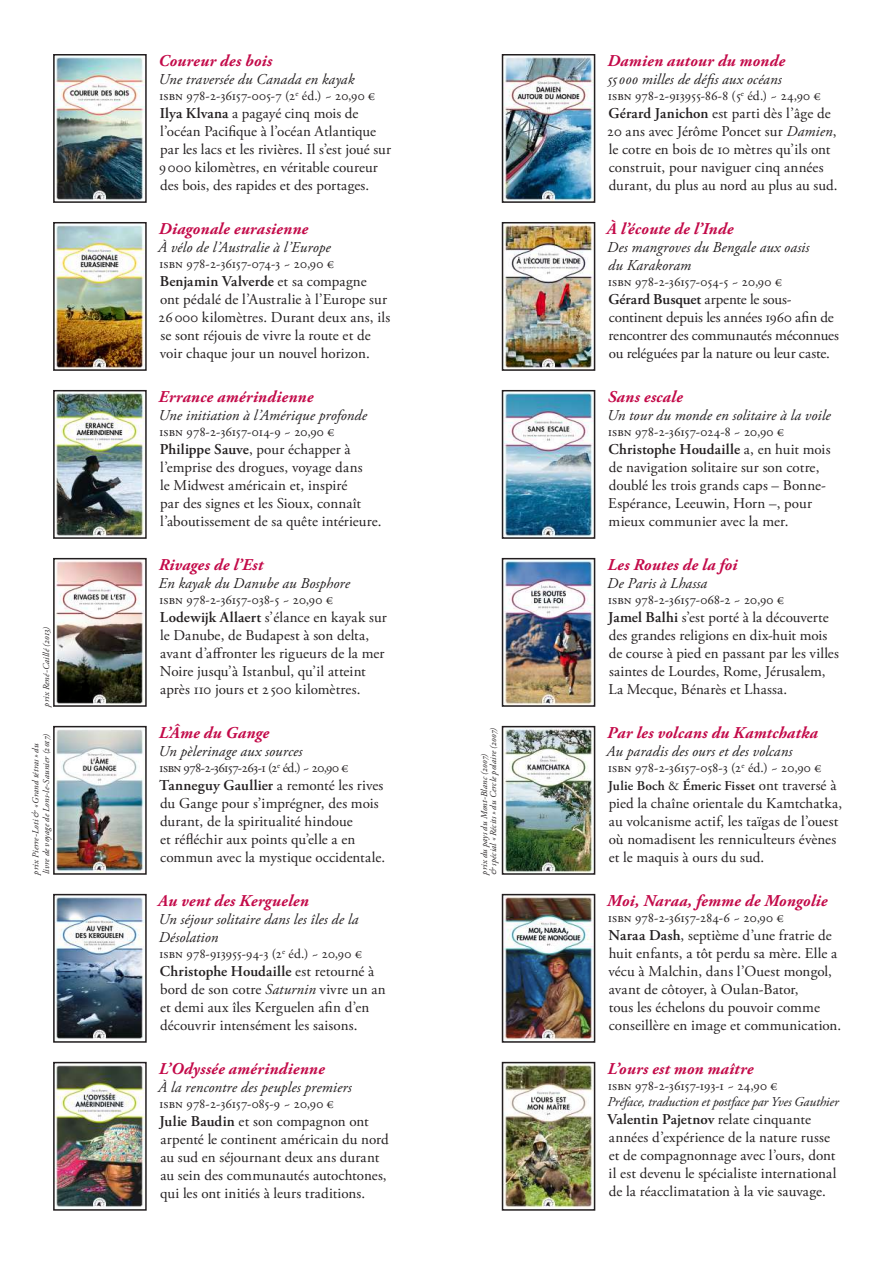
<style>
.page{position:relative;width:893px;height:1263px;background:#fff}
.page>*{position:absolute;margin:0;border:0;box-sizing:border-box;transform-origin:0 0}
.t1{font:italic 700 16.5px "Adobe Garamond Pro";letter-spacing:.015em;color:#c30a49}
.t2{font:15px/18px "Adobe Garamond Pro";color:#231f20}
.t3{font:italic 15px/18px "Adobe Garamond Pro";letter-spacing:.01em;color:#231f20}
.t4{font:13.5px/18px "Adobe Garamond Pro";letter-spacing:.01em;color:#231f20}
.t5{font:italic 13.5px "Adobe Garamond Pro";letter-spacing:-.01em;color:#231f20}
.t6{font:13.5px "Adobe Garamond Pro";letter-spacing:-.03em;color:#231f20}
.t7{font:italic 9px/9px "Adobe Garamond Pro";letter-spacing:.02em;color:#231f20}
.s1{font-weight:600}
.s2{font-style:italic}
.s3{font-size:15px}
</style>
<div class="page">
<img style="left:56px;top:225px;width:88px;height:143px">
<div style="left:53px;top:222px;width:94px;height:149px;border:2px solid #231f20"></div>
<img style="left:505px;top:225px;width:87px;height:143px">
<div style="left:502px;top:222px;width:93px;height:149px;border:2px solid #231f20"></div>
<img style="left:505px;top:57px;width:87px;height:143px">
<div style="left:502px;top:54px;width:93px;height:149px;border:2px solid #231f20"></div>
<img style="left:56px;top:57px;width:88px;height:143px">
<div style="left:53px;top:54px;width:94px;height:149px;border:2px solid #231f20"></div>
<img style="left:56px;top:393px;width:88px;height:143px">
<div style="left:53px;top:390px;width:94px;height:149px;border:2px solid #231f20"></div>
<img style="left:505px;top:393px;width:87px;height:143px">
<div style="left:502px;top:390px;width:93px;height:149px;border:2px solid #231f20"></div>
<img style="left:56px;top:1065px;width:88px;height:143px">
<div style="left:53px;top:1062px;width:94px;height:149px;border:2px solid #231f20"></div>
<img style="left:505px;top:1065px;width:87px;height:143px">
<div style="left:502px;top:1062px;width:93px;height:149px;border:2px solid #231f20"></div>
<img style="left:56px;top:561px;width:88px;height:143px">
<div style="left:53px;top:558px;width:94px;height:149px;border:2px solid #231f20"></div>
<img style="left:505px;top:561px;width:87px;height:143px">
<div style="left:502px;top:558px;width:93px;height:149px;border:2px solid #231f20"></div>
<img style="left:505px;top:729px;width:87px;height:143px">
<div style="left:502px;top:726px;width:93px;height:149px;border:2px solid #231f20"></div>
<img style="left:56px;top:729px;width:88px;height:143px">
<div style="left:53px;top:726px;width:94px;height:149px;border:2px solid #231f20"></div>
<img style="left:56px;top:897px;width:88px;height:142px">
<div style="left:53px;top:894px;width:94px;height:149px;border:2px solid #231f20"></div>
<img style="left:505px;top:897px;width:87px;height:143px">
<div style="left:502px;top:894px;width:93px;height:149px;border:2px solid #231f20"></div>
<p class="t7" style="left:42px;top:707px;width:82px;rotate:-90deg">prix René-Caillé (2013)</p>
<p class="t7" style="left:30px;top:874px;width:143px;line-height:10.8px;rotate:-90deg">prix Pierre-Loti &amp; «Grand tétras » du livre de voyage de Lons-le-Saunier (2017)</p>
<p class="t1" style="left:158px;top:51px;width:115px">Coureur des bois</p>
<p class="t3" style="left:158px;top:71px;width:197px">Une traversée du Canada en kayak</p>
<p class="t4" style="left:160px;top:87px;width:217px">isbn 978-2-36157-005-7 (2<sup>e</sup> éd.) ~ 20,90 €</p>
<p class="t2" style="left:159px;top:105px;width:233px"><span class="s1">Ilya Klvana</span> a pagayé cinq mois de l’océan Pacifique à l’océan Atlantique par les lacs et les rivières. Il s’est joué sur 9000 kilomètres, en véritable coureur des bois, des rapides et des portages.</p>
<p class="t1" style="left:159px;top:219px;width:151px">Diagonale eurasienne</p>
<p class="t3" style="left:158px;top:239px;width:174px">À vélo de l’Australie à l’Europe</p>
<p class="t4" style="left:160px;top:255px;width:176px">isbn 978-2-36157-074-3 ~ 20,90 €</p>
<p class="t2" style="left:159px;top:273px;width:233px"><span class="s1">Benjamin Valverde</span> et sa compagne<br>ont pédalé de l’Australie à l’Europe sur 26000 kilomètres. Durant deux ans, ils se sont réjouis de vivre la route et de voir chaque jour un nouvel horizon.</p>
<p class="t1" style="left:159px;top:387px;width:156px">Errance amérindienne</p>
<p class="t3" style="left:158px;top:407px;width:210px">Une initiation à l’Amérique profonde</p>
<p class="t4" style="left:160px;top:423px;width:176px">isbn 978-2-36157-014-9 ~ 20,90 €</p>
<p class="t2" style="left:160px;top:441px;width:223px"><span class="s1">Philippe Sauve</span>, pour échapper à l’emprise des drogues, voyage dans<br>le Midwest américain et, inspiré<br>par des signes et les Sioux, connaît l’aboutissement de sa quête intérieure.</p>
<p class="t1" style="left:159px;top:555px;width:106px">Rivages de l’Est</p>
<p class="t3" style="left:159px;top:574px;width:193px">En kayak du Danube au Bosphore</p>
<p class="t4" style="left:160px;top:591px;width:175px">isbn 978-2-36157-038-5 ~ 20,90 €</p>
<p class="t2" style="left:160px;top:609px;width:229px"><span class="s1">Lodewijk Allaert</span> s’élance en kayak sur le Danube, de Budapest à son delta, avant d’affronter les rigueurs de la mer Noire jusqu’à Istanbul, qu’il atteint après 110 jours et 2 500 kilomètres.</p>
<p class="t1" style="left:159px;top:723px;width:112px">L’Âme du Gange</p>
<p class="t3" style="left:158px;top:742px;width:146px">Un pèlerinage aux sources</p>
<p class="t6" style="left:160px;top:760px;width:191px">isbn 978-2-36157-263-1 (2<sup>e</sup> éd.) ~ 20,90 €</p>
<p class="t2" style="left:159px;top:777px;width:227px"><span class="s1">Tanneguy Gaullier</span> a remonté les rives du Gange pour s’imprégner, des mois durant, de la spiritualité hindoue<br>et réfléchir aux points qu’elle a en commun avec la mystique occidentale.</p>
<p class="t1" style="left:158px;top:891px;width:152px">Au vent des Kerguelen</p>
<p class="t3" style="left:158px;top:910px;width:202px">Un séjour solitaire dans les îles de la<br>Désolation</p>
<p class="t4" style="left:160px;top:945px;width:204px">isbn 978-913955-94-3 (2<sup>e</sup> éd.) ~ 20,90 €</p>
<p class="t2" style="left:160px;top:963px;width:227px"><span class="s1">Christophe Houdaille</span> est retourné à bord de son cotre <span class="s2">Saturnin</span> vivre un an et demi aux îles Kerguelen afin d’en découvrir intensément les saisons.</p>
<p class="t1" style="left:159px;top:1059px;width:168px">L’Odyssée amérindienne</p>
<p class="t3" style="left:158px;top:1078px;width:195px">À la rencontre des peuples premiers</p>
<p class="t4" style="left:160px;top:1095px;width:176px">isbn 978-2-36157-085-9 ~ 20,90 €</p>
<p class="t2" style="left:160px;top:1113px;width:231px"><span class="s1">Julie Baudin</span> et son compagnon ont arpenté le continent américain du nord au sud en séjournant deux ans durant au sein des communautés autochtones, qui les ont initiés à leurs traditions.</p>
<p class="t7" style="left:480px;top:875px;width:149px;rotate:-90deg">prix du pays du Mont-Blanc (2007)<br>&amp; spécial «Récits » du Cercle polaire (2007)</p>
<p class="t1" style="left:607px;top:51px;width:179px">Damien autour du monde</p>
<p class="t3" style="left:607px;top:71px;width:176px">55 000 milles de défis aux océans</p>
<p class="t4" style="left:608px;top:87px;width:214px">isbn 978-2-913955-86-8 (5<sup>e</sup> éd.) ~ 24,90 €</p>
<p class="t2" style="left:607px;top:105px;width:232px"><span class="s1">Gérard Janichon</span> est parti dès l’âge de 20 ans avec Jérôme Poncet sur <span class="s2">Damien</span>, le cotre en bois de 10 mètres qu’ils ont construit, pour naviguer cinq années durant, du plus au nord au plus au sud.</p>
<p class="t1" style="left:607px;top:219px;width:128px">À l’écoute de l’Inde</p>
<p class="t3" style="left:607px;top:239px;width:204px">Des mangroves du Bengale aux oasis du Karakoram</p>
<p class="t4" style="left:608px;top:273px;width:175px">isbn 978-2-36157-054-5 ~ 20,90 €</p>
<p class="t2" style="left:608px;top:291px;width:232px"><span class="s1">Gérard Busquet</span> arpente le sous&shy;continent depuis les années 1960 afin de rencontrer des communautés méconnues ou reléguées par la nature ou leur caste.</p>
<p class="t1" style="left:608px;top:387px;width:76px">Sans escale</p>
<p class="t3" style="left:607px;top:407px;width:225px">Un tour du monde en solitaire à la voile</p>
<p class="t4" style="left:608px;top:423px;width:178px">isbn 978-2-36157-024-8 ~ 20,90 €</p>
<p class="t2" style="left:608px;top:441px;width:224px"><span class="s1">Christophe Houdaille</span> a, en huit mois de navigation solitaire sur son cotre, doublé les trois grands caps – Bonne-Espérance, Leeuwin, Horn –, pour mieux communier avec la mer.</p>
<p class="t1" style="left:607px;top:555px;width:132px">Les Routes de la foi</p>
<p class="t3" style="left:607px;top:574px;width:101px">De Paris à Lhassa</p>
<p class="t4" style="left:608px;top:591px;width:178px">isbn 978-2-36157-068-2 ~ 20,90 €</p>
<p class="t2" style="left:608px;top:609px;width:232px"><span class="s1">Jamel Balhi</span> s’est porté à la découverte des grandes religions en dix-huit mois de course à pied en passant par les villes saintes de Lourdes, Rome, Jérusalem, La Mecque, Bénarès et Lhassa.</p>
<p class="t1" style="left:607px;top:723px;width:212px">Par les volcans du Kamtchatka</p>
<p class="t3" style="left:607px;top:742px;width:187px">Au paradis des ours et des volcans</p>
<p class="t4" style="left:608px;top:759px;width:230px">isbn 978-2-36157-058-3 (2<sup>e</sup> éd.) ~ 20,90 €<br><span class="s1">Julie Boch</span> &amp; <span class="s1">Émeric Fisset</span> <span class="s3">ont traversé à</span></p>
<p class="t2" style="left:609px;top:795px;width:235px">pied la chaîne orientale du Kamtchatka, au volcanisme actif, les taïgas de l’ouest où nomadisent les renniculteurs évènes et le maquis à ours du sud.</p>
<p class="t1" style="left:607px;top:891px;width:222px">Moi, Naraa, femme de Mongolie</p>
<p class="t4" style="left:608px;top:909px;width:177px">isbn 978-2-36157-284-6 ~ 20,90 €</p>
<p class="t2" style="left:608px;top:927px;width:234px"><span class="s1">Naraa Dash</span>, septième d’une fratrie de huit enfants, a tôt perdu sa mère. Elle a vécu à Malchin, dans l’Ouest mongol, avant de côtoyer, à Oulan-Bator,<br>tous les échelons du pouvoir comme conseillère en image et communication.</p>
<p class="t1" style="left:607px;top:1059px;width:148px">L’ours est mon maître</p>
<p class="t4" style="left:608px;top:1077px;width:171px">isbn 978-2-36157-193-1 ~ 24,90 €</p>
<p class="t5" style="left:608px;top:1094px;width:233px">Préface, traduction et postface par Yves Gauthier</p>
<p class="t2" style="left:608px;top:1111px;width:230px"><span class="s1">Valentin Pajetnov</span> relate cinquante années d’expérience de la nature russe et de compagnonnage avec l’ours, dont il est devenu le spécialiste international de la réacclimatation à la vie sauvage.</p>
</div>
